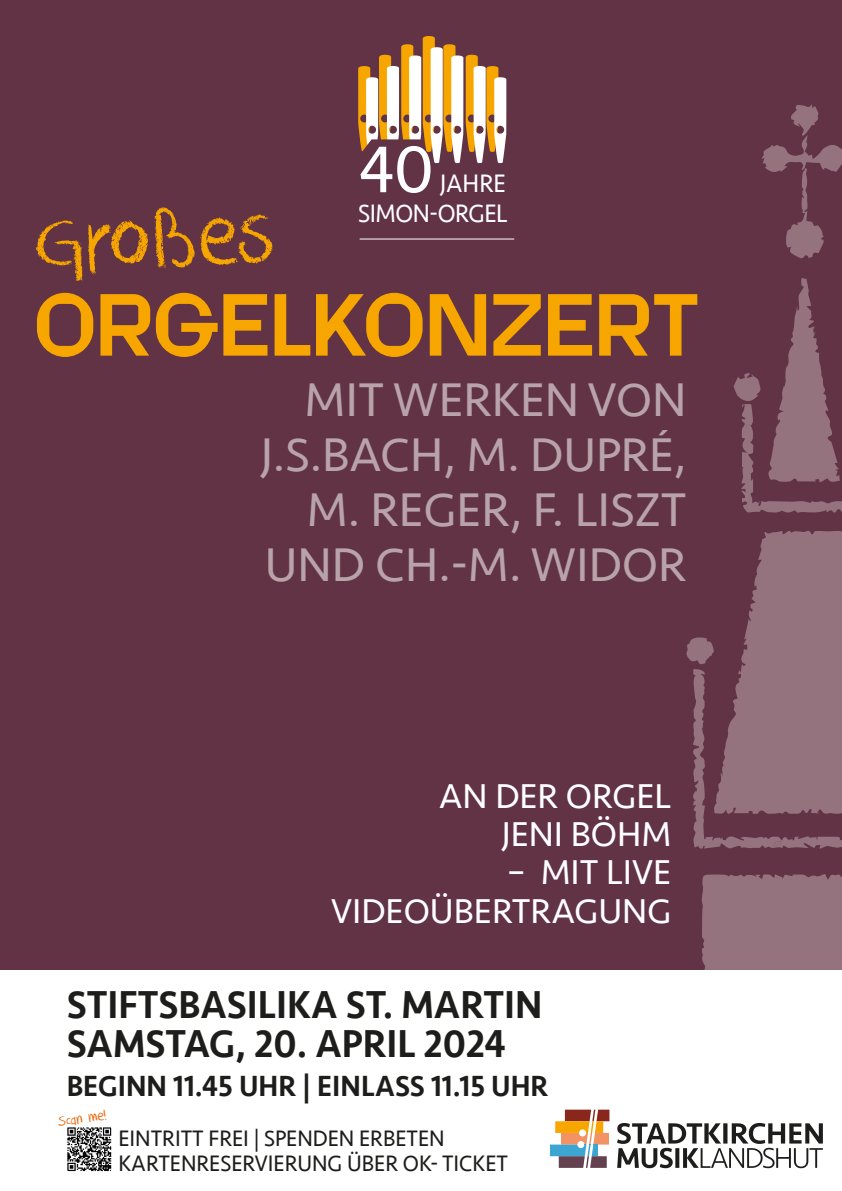
<style>
.page{position:relative;width:842px;height:1191px;background:#fff}
.page>*{position:absolute;margin:0;border:0;box-sizing:border-box;transform-origin:0 0}
.t1{font:97.1px "DK Crayon Crumble";color:#f7a600}
.t2{font:700 89.6px "Miter";color:#f7a600}
.t3{font:68.3px "Seravek";color:#fff}
.t4{font:48.5px/54.8px "Seravek";color:#b9a3aa;text-align:right}
.t5{font:500 40px/39px "Seravek";color:#1d1d1b;scale:.95 1}
.t6{font:35.4px/38.4px "Seravek";color:#fff;text-align:right}
.t7{font:500 30px "Seravek";color:#1d1d1b;scale:.95 1}
.t8{font:26px/29.9px "Seravek";letter-spacing:-.02em;color:#fff;text-align:right;scale:.94 1}
.t9{font:23px/25px "Seravek";color:#1d1d1b;scale:.95 1}
.t10{font:16.1px "DK Crayon Crumble";color:#e76507}
</style>
<div class="page">
<div style="left:0;top:0;width:842px;height:969px;background:#623345"></div>
<svg style="left:733px;top:278px;width:109px;height:234px"></svg>
<svg style="left:761px;top:104px;width:81px;height:154px"></svg>
<svg style="left:686px;top:531px;width:156px;height:317px"></svg>
<svg style="left:617px;top:874px;width:225px;height:295px"></svg>
<svg style="left:550px;top:1109px;width:59px;height:58px"></svg>
<img style="left:67px;top:1127px;width:45px;height:44px">
<svg style="left:358px;top:36px;width:148px;height:128px"></svg>
<hr style="left:360px;top:238px;width:154px;height:1px;background:#fff">
<h1 class="t1" style="left:29px;top:188px;width:244px;rotate:-3deg">Großes</h1>
<h3 class="t3" style="left:358px;top:117px;width:77px">40</h3>
<p class="t8" style="left:358px;top:168px;width:160px">JAHRE<br>SIMON-ORGEL</p>
<h2 class="t2" style="left:33px;top:273px;width:669px">ORGELKONZERT</h2>
<p class="t4" style="left:261px;top:373px;width:427px">MIT WERKEN VON<br>J.S.BACH, M. DUPRÉ,<br>M. REGER, F. LISZT<br>UND CH.-M. WIDOR</p>
<p class="t6" style="left:439px;top:776px;width:234px">AN DER ORGEL<br>JENI BÖHM</p>
<p class="t6" style="left:331px;top:853px;width:342px">– MIT LIVE<br>VIDEOÜBERTRAGUNG</p>
<p class="t5" style="left:67px;top:985px;width:502px">STIFTSBASILIKA ST. MARTIN<br>SAMSTAG, 20. APRIL 2024</p>
<p class="t7" style="left:67px;top:1067px;width:508px">BEGINN 11.45 UHR | EINLASS 11.15 UHR</p>
<p class="t10" style="left:57px;top:1112px;width:50px;rotate:-8deg">Scan me!</p>
<p class="t9" style="left:118px;top:1125px;width:412px">EINTRITT FREI | SPENDEN ERBETEN<br>KARTENRESERVIERUNG ÜBER OK- TICKET</p>
</div>
